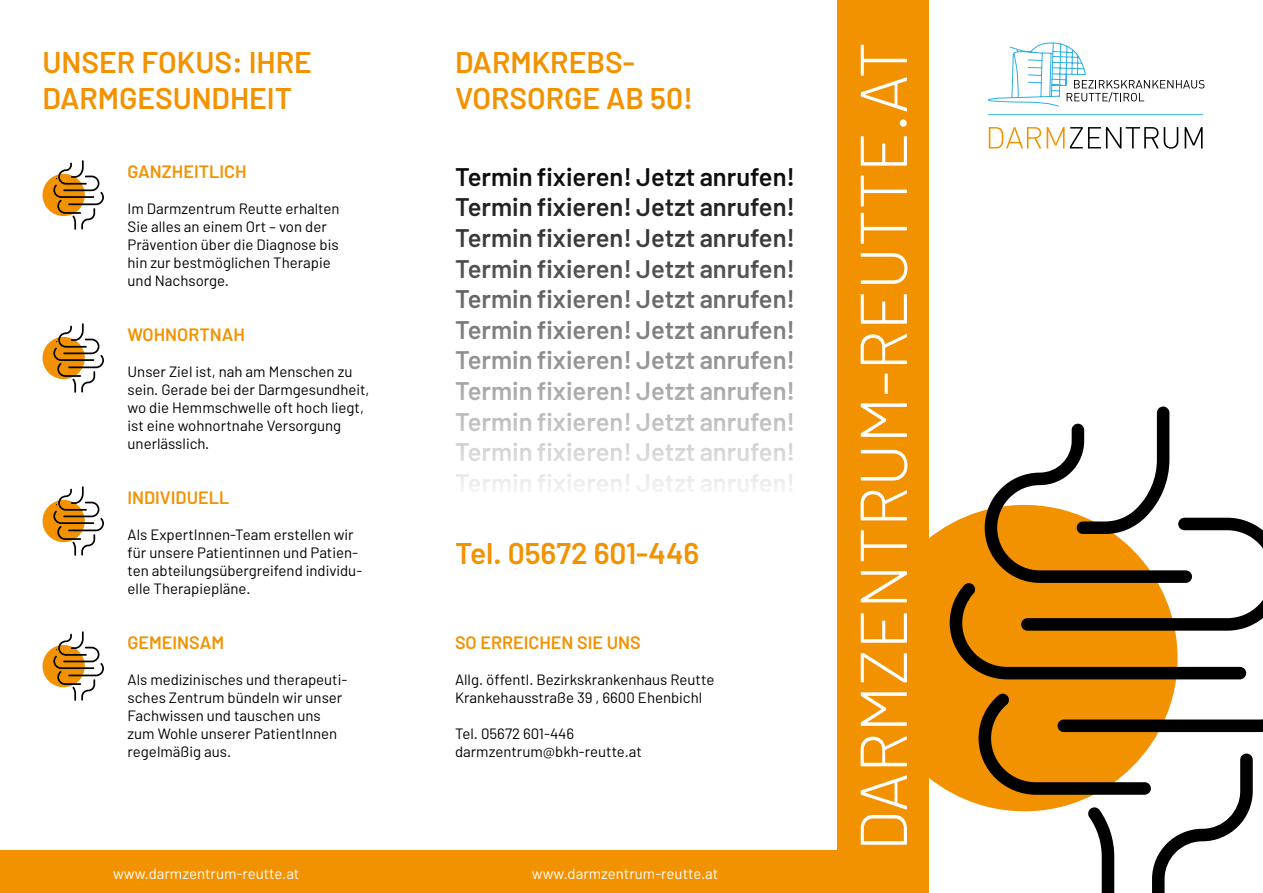
<style>
.page{position:relative;width:1263px;height:893px;background:#fff}
.page>*{position:absolute;margin:0;border:0;box-sizing:border-box;transform-origin:0 0}
.t1{font:300 66px "Barlow";color:#fff}
.t2{font:600 30px/36px "Barlow";color:#f39200}
.t3{font:600 25.5px/30.6px "Barlow";color:#000;text-align:justify}
.t4{font:600 18px "Barlow";color:#f39200}
.t5{font:15px/18px "Barlow";color:#000}
.t6{font:15px "Barlow";color:#fff}
</style>
<div class="page">
<svg style="left:989px;top:127px;width:52px;height:21px"></svg>
<svg style="left:1047px;top:127px;width:17px;height:21px"></svg>
<svg style="left:1070px;top:127px;width:108px;height:22px"></svg>
<svg style="left:1185px;top:127px;width:17px;height:21px"></svg>
<svg style="left:988px;top:43px;width:216px;height:73px"></svg>
<div style="left:43px;top:174px;width:42px;height:42px;background:#f39200;border-radius:50%"></div>
<svg style="left:53px;top:160px;width:51px;height:70px"></svg>
<div style="left:43px;top:337px;width:42px;height:42px;background:#f39200;border-radius:50%"></div>
<svg style="left:53px;top:323px;width:51px;height:70px"></svg>
<div style="left:43px;top:500px;width:42px;height:42px;background:#f39200;border-radius:50%"></div>
<svg style="left:53px;top:486px;width:51px;height:70px"></svg>
<div style="left:43px;top:645px;width:42px;height:42px;background:#f39200;border-radius:50%"></div>
<svg style="left:53px;top:631px;width:51px;height:70px"></svg>
<div style="left:0;top:850px;width:838px;height:43px;background:#f39200"></div>
<div style="left:929px;top:525px;width:20px;height:267px;background:#f39200"></div>
<svg style="left:949px;top:406px;width:314px;height:487px"></svg>
<div style="left:838px;top:0;width:91px;height:893px;background:#f39200"></div>
<h2 class="t2" style="left:43px;top:43px;width:271px">UNSER FOKUS: IHRE<br>DARMGESUNDHEIT</h2>
<h2 class="t2" style="left:455px;top:43px;width:240px">DARMKREBS-<br>VORSORGE AB 50!</h2>
<p class="t4" style="left:128px;top:161px;width:120px">GANZHEITLICH</p>
<p class="t5" style="left:128px;top:199px;width:214px">Im Darmzentrum Reutte erhalten<br>Sie alles an einem Ort – von der<br>Prävention über die Diagnose bis hin zur bestmöglichen Therapie und Nachsorge.</p>
<p class="t4" style="left:128px;top:324px;width:119px">WOHNORTNAH</p>
<p class="t5" style="left:128px;top:362px;width:243px">Unser Ziel ist, nah am Menschen zu sein. Gerade bei der Darmgesundheit, wo die Hemmschwelle oft hoch liegt, ist eine wohnortnahe Versorgung unerlässlich.</p>
<p class="t4" style="left:128px;top:487px;width:103px">INDIVIDUELL</p>
<p class="t5" style="left:128px;top:526px;width:236px">Als ExpertInnen-Team erstellen wir für unsere Patientinnen und Patien&shy;ten abteilungsübergreifend individu&shy;elle Therapiepläne.</p>
<p class="t4" style="left:128px;top:632px;width:98px">GEMEINSAM</p>
<p class="t5" style="left:128px;top:671px;width:221px">Als medizinisches und therapeuti&shy;sches Zentrum bündeln wir unser<br>Fachwissen und tauschen uns zum Wohle unserer PatientInnen regelmäßig aus.</p>
<p class="t3" style="left:455px;top:161px;width:342px">Termin fixieren! Jetzt anrufen!<br>Termin fixieren! Jetzt anrufen!<br>Termin fixieren! Jetzt anrufen!<br>Termin fixieren! Jetzt anrufen!<br>Termin fixieren! Jetzt anrufen!<br>Termin fixieren! Jetzt anrufen!<br>Termin fixieren! Jetzt anrufen!<br>Termin fixieren! Jetzt anrufen!<br>Termin fixieren! Jetzt anrufen!<br>Termin fixieren! Jetzt anrufen!</p>
<h2 class="t2" style="left:455px;top:535px;width:246px">Tel. 05672 601-446</h2>
<p class="t4" style="left:455px;top:632px;width:187px">SO ERREICHEN SIE UNS</p>
<p class="t5" style="left:455px;top:671px;width:261px">Allg. öffentl. Bezirkskrankenhaus Reutte<br>Krankehausstraße 39 , 6600 Ehenbichl</p>
<p class="t5" style="left:455px;top:725px;width:188px">Tel. 05672 601-446 darmzentrum@bkh-reutte.at</p>
<p class="t6" style="left:113px;top:864px;width:188px">www.darmzentrum-reutte.at</p>
<p class="t6" style="left:532px;top:864px;width:188px">www.darmzentrum-reutte.at</p>
<h1 class="t1" style="left:842px;top:851px;width:811px;rotate:-90deg">DARMZENTRUM-REUTTE.AT</h1>
</div>
